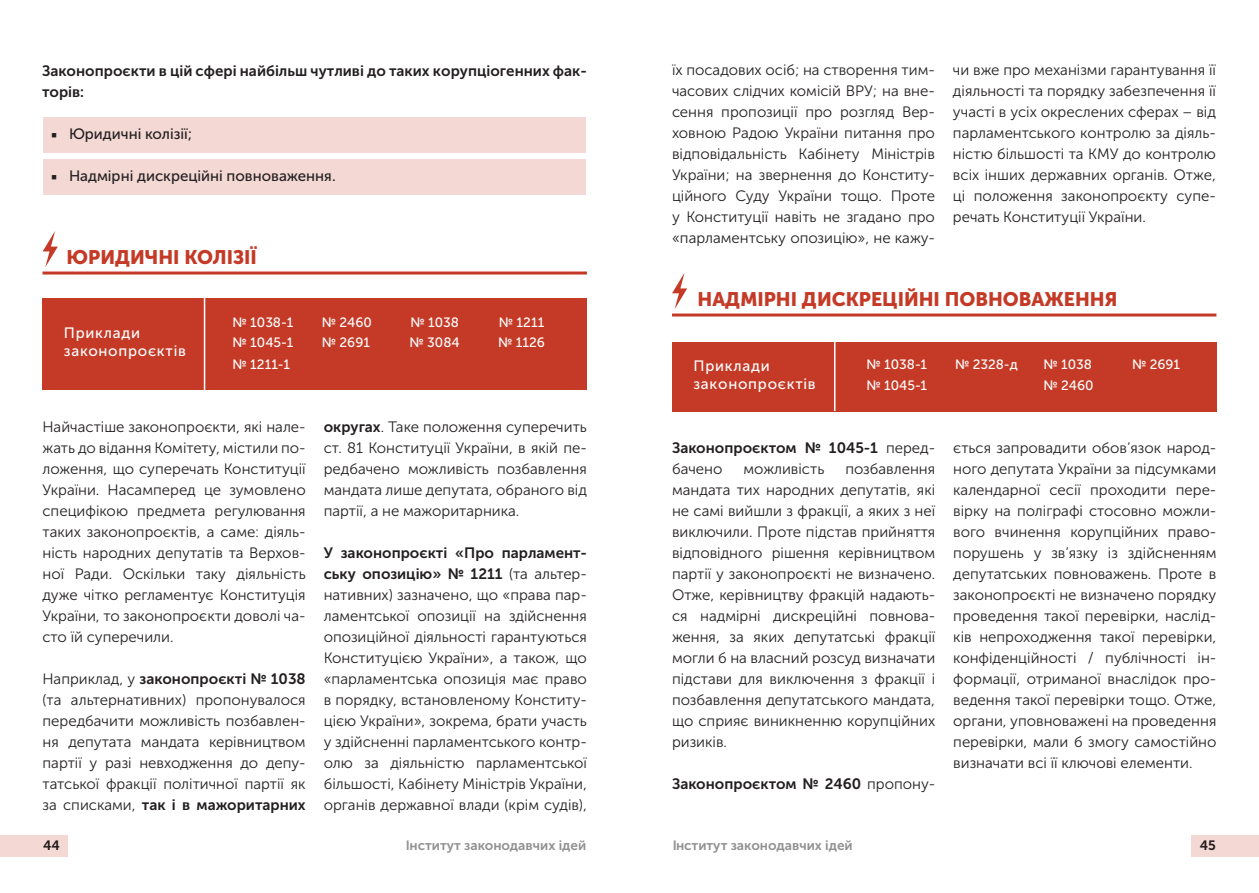
<style>
.page{position:relative;width:1259px;height:893px;background:#fff}
.page>*{position:absolute;margin:0;border:0;box-sizing:border-box;transform-origin:0 0}
.t1{font:19.5px "Museo Sans Cyrl 900";color:#c43a26}
.t2{font:15px/21px "Museo Sans Cyrl 300";color:#231f20;text-align:justify}
.t3{font:15px/21px "Museo Sans Cyrl 700";color:#231f20}
.t4{font:15px "Museo Sans Cyrl 500";color:#231f20}
.t5{font:15px/18px "Museo Sans Cyrl 500";letter-spacing:.05em;color:#fff}
.t6{font:13.5px "Museo Sans Cyrl 500";color:#fff}
.t7{font:13.5px "Museo Sans Cyrl 700";color:#231f20}
.s1{font-family:"Mignon"}
.s2{font-family:"Museo Sans Cyrl 300"}
.s3{font-family:"Museo Sans Cyrl 700"}
</style>
<div class="page">
<div style="left:0;top:836px;width:68px;height:21px;background:#f3d8d4"></div>
<div style="left:1191px;top:836px;width:68px;height:21px;background:#f3d8d4"></div>
<div style="left:672px;top:342px;width:544px;height:69px;background:#c43a26"></div>
<hr style="left:834px;top:339px;width:1px;height:72px;background:#fff">
<svg style="left:672px;top:273px;width:15px;height:36px"></svg>
<hr style="left:672px;top:314px;width:544px;height:2px;background:#c43a26">
<div style="left:43px;top:118px;width:543px;height:35px;background:#f3d8d4"></div>
<div style="left:43px;top:160px;width:543px;height:35px;background:#f3d8d4"></div>
<div style="left:43px;top:298px;width:544px;height:92px;background:#c43a26"></div>
<svg style="left:43px;top:231px;width:15px;height:36px"></svg>
<hr style="left:43px;top:272px;width:544px;height:2px;background:#c43a26">
<hr style="left:204px;top:296px;width:1px;height:94px;background:#fff">
<p class="t3" style="left:42px;top:60px;width:546px">Законопроєкти в цій сфері найбільш чутливі до таких корупціогенних фак&shy;торів:</p>
<p class="t4" style="left:51px;top:125px;width:143px"><span class="s1">■</span> Юридичні колізії;</p>
<p class="t4" style="left:51px;top:167px;width:286px"><span class="s1">■</span> Надмірні дискреційні повноваження.</p>
<h1 class="t1" style="left:67px;top:246px;width:192px">ЮРИДИЧНІ КОЛІЗІЇ</h1>
<p class="t5" style="left:64px;top:324px;width:123px">Приклади законопроєктів</p>
<p class="t6" style="left:232px;top:314px;width:62px">№ 1038-1</p>
<p class="t6" style="left:322px;top:314px;width:51px">№ 2460</p>
<p class="t6" style="left:410px;top:314px;width:50px">№ 1038</p>
<p class="t6" style="left:499px;top:314px;width:47px">№ 1211</p>
<p class="t6" style="left:232px;top:335px;width:62px">№ 1045-1</p>
<p class="t6" style="left:322px;top:335px;width:50px">№ 2691</p>
<p class="t6" style="left:410px;top:335px;width:52px">№ 3084</p>
<p class="t6" style="left:498px;top:335px;width:48px">№ 1126</p>
<p class="t6" style="left:232px;top:357px;width:59px">№ 1211-1</p>
<p class="t2" style="left:43px;top:416px;width:265px">Найчастіше законопроєкти, які нале&shy;жать до відання Комітету, містили по&shy;ложення, що суперечать Конституції України. Насамперед це зумовлено специфікою предмета регулювання таких законопроєктів, а саме: діяль&shy;ність народних депутатів та Верхов&shy;ної Ради. Оскільки таку діяльність дуже чітко регламентує Конституція України, то законопроєкти доволі ча&shy;сто їй суперечили.</p>
<p class="t3" style="left:43px;top:668px;width:265px"><span class="s2">Наприклад, у</span> законопроєкті № 1038</p>
<p class="t2" style="left:43px;top:689px;width:265px">(та альтернативних) пропонувалося передбачити можливість позбавлен&shy;ня депутата мандата керівництвом партії у разі невходження до депу&shy;татської фракції політичної партії як</p>
<p class="t3" style="left:43px;top:794px;width:265px"><span class="s2">за списками,</span> так і в мажоритарних</p>
<p class="t2" style="left:324px;top:416px;width:265px"><span class="s3">округах</span>. Таке положення суперечить ст. 81 Конституції України, в якій пе&shy;редбачено можливість позбавлення мандата лише депутата, обраного від партії, а не мажоритарника.</p>
<p class="t3" style="left:324px;top:542px;width:265px">У законопроєкті «Про парламент&shy;ську опозицію» № 1211 <span class="s2">(та альтер-</span></p>
<p class="t2" style="left:324px;top:584px;width:265px">нативних) зазначено, що «права пар&shy;ламентської опозиції на здійснення опозиційної діяльності гарантуються Конституцією України», а також, що «парламентська опозиція має право в порядку, встановленому Конститу&shy;цією України», зокрема, брати участь у здійсненні парламентського контр&shy;олю за діяльністю парламентської більшості, Кабінету Міністрів України, органів державної влади (крім судів),</p>
<p class="t2" style="left:672px;top:59px;width:264px">їх посадових осіб; на створення тим&shy;часових слідчих комісій ВРУ; на вне&shy;сення пропозиції про розгляд Вер&shy;ховною Радою України питання про відповідальність Кабінету Міністрів України; на звернення до Конститу&shy;ційного Суду України тощо. Проте у Конституції навіть не згадано про «парламентську опозицію», не кажу-</p>
<p class="t2" style="left:953px;top:59px;width:264px">чи вже про механізми гарантування її діяльності та порядку забезпечення її участі в усіх окреслених сферах – від парламентського контролю за діяль&shy;ністю більшості та КМУ до контролю всіх інших державних органів. Отже, ці положення законопроєкту супе&shy;речать Конституції України.</p>
<h1 class="t1" style="left:697px;top:288px;width:421px">НАДМІРНІ ДИСКРЕЦІЙНІ ПОВНОВАЖЕННЯ</h1>
<p class="t5" style="left:693px;top:356px;width:124px">Приклади законопроєктів</p>
<p class="t6" style="left:866px;top:357px;width:62px">№ 1038-1</p>
<p class="t6" style="left:955px;top:357px;width:64px">№ 2328-д</p>
<p class="t6" style="left:1043px;top:357px;width:50px">№ 1038</p>
<p class="t6" style="left:1132px;top:357px;width:50px">№ 2691</p>
<p class="t6" style="left:866px;top:378px;width:62px">№ 1045-1</p>
<p class="t6" style="left:1043px;top:378px;width:51px">№ 2460</p>
<p class="t3" style="left:672px;top:437px;width:265px">Законопроєктом № 1045-1 <span class="s2">перед-</span></p>
<p class="t2" style="left:672px;top:458px;width:52px">бачено</p>
<p class="t2" style="left:743px;top:458px;width:82px">можливість</p>
<p class="t2" style="left:672px;top:458px;width:265px;text-indent:173px">позбавлення мандата тих народних депутатів, які не самі вийшли з фракції, а яких з неї виключили. Проте підстав прийняття відповідного рішення керівництвом партії у законопроєкті не визначено.<br>Отже, керівництву фракцій надають&shy;ся надмірні дискреційні повнова&shy;ження, за яких депутатські фракції могли б на власний розсуд визначати підстави для виключення з фракції і позбавлення депутатського мандата, що сприяє виникненню корупційних ризиків.</p>
<p class="t3" style="left:672px;top:773px;width:265px">Законопроєктом № 2460 <span class="s2">пропону-</span></p>
<p class="t2" style="left:953px;top:437px;width:265px">ється запровадити обов’язок народ&shy;ного депутата України за підсумками календарної сесії проходити пере&shy;вірку на поліграфі стосовно можли&shy;вого вчинення корупційних право&shy;порушень у зв’язку із здійсненням депутатських повноважень. Проте в законопроєкті не визначено порядку проведення такої перевірки, наслід&shy;ків непроходження такої перевірки, конфіденційності / публічності ін&shy;формації, отриманої внаслідок про&shy;ведення такої перевірки тощо. Отже, органи, уповноважені на проведення перевірки, мали б змогу самостійно визначати всі її ключові елементи.</p>
<p class="t7" style="left:43px;top:838px;width:18px">44</p>
<p class="t7" style="left:405px;top:838px;width:182px">Інститут законодавчих ідей</p>
<p class="t7" style="left:672px;top:838px;width:182px">Інститут законодавчих ідей</p>
<p class="t7" style="left:1199px;top:838px;width:18px">45</p>
</div>
